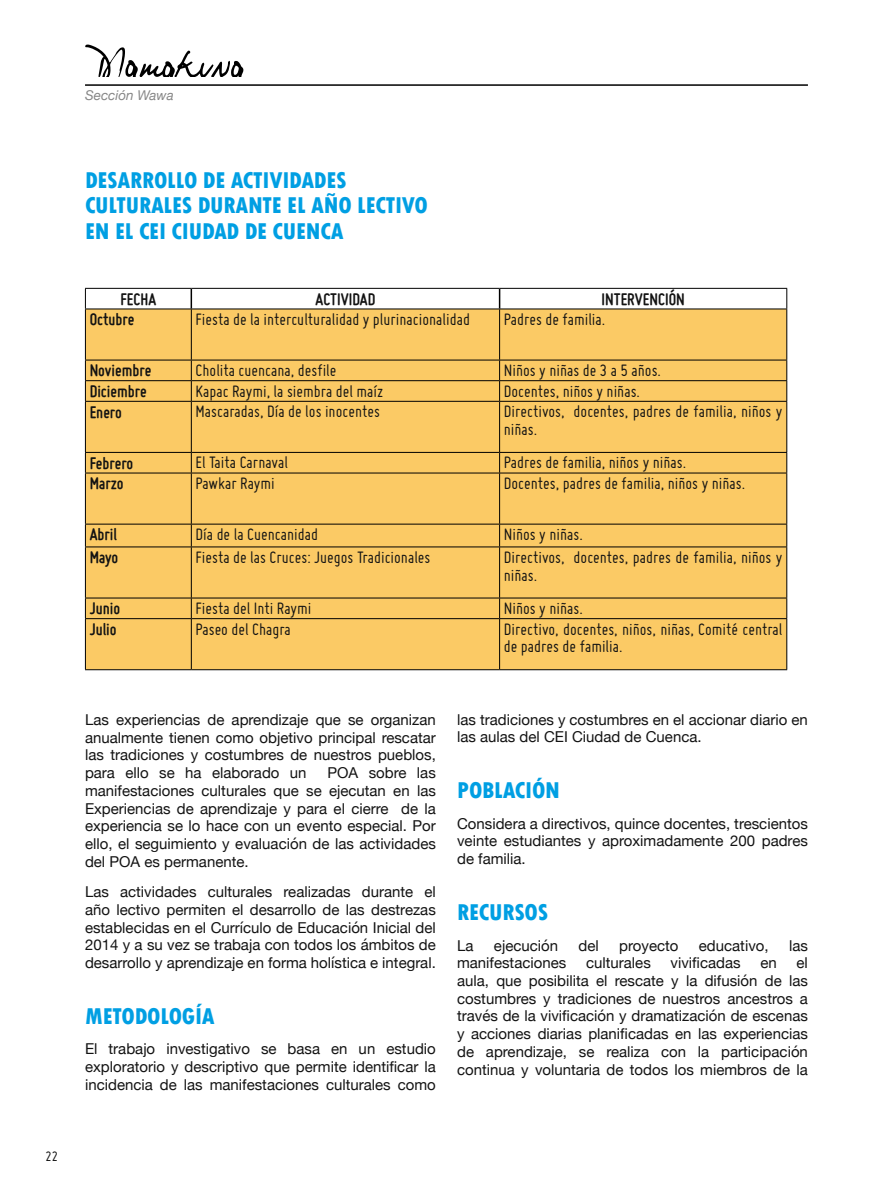
<style>
.page{position:relative;width:893px;height:1191px;background:#fff}
.page>*{position:absolute;margin:0;border:0;box-sizing:border-box;transform-origin:0 0}
.t1{font:800 condensed 24px/25.5px "Tw Cen";letter-spacing:-.01em;color:#009fe3}
.t2{font:18px/17.7px "Miso";color:#131313}
.t3{font:700 18px "Miso";color:#131313}
.t4{font:15px/17.7px "Helvetica Neue";color:#131313;text-align:justify}
.t5{font:15px "Miso";color:#131313}
.t6{font:italic 13.5px "Helvetica Neue";color:#878787}
</style>
<div class="page">
<hr style="left:85px;top:84px;width:723px;height:2px;background:#000">
<svg style="left:85px;top:45px;width:159px;height:32px"></svg>
<div style="left:86px;top:309px;width:700px;height:360px;background:#fbca65"></div>
<svg style="left:85px;top:288px;width:702px;height:20px"></svg>
<hr style="left:85px;top:309px;width:1px;height:51px;background:#000">
<hr style="left:85px;top:308px;width:106px;height:1px;background:#000">
<hr style="left:191px;top:309px;width:1px;height:51px;background:#000">
<hr style="left:191px;top:308px;width:309px;height:1px;background:#000">
<hr style="left:499px;top:309px;width:1px;height:51px;background:#000">
<hr style="left:500px;top:308px;width:287px;height:1px;background:#000">
<hr style="left:786px;top:309px;width:1px;height:51px;background:#000">
<hr style="left:85px;top:360px;width:106px;height:1px;background:#000">
<hr style="left:191px;top:360px;width:309px;height:1px;background:#000">
<hr style="left:500px;top:360px;width:287px;height:1px;background:#000">
<svg style="left:85px;top:360px;width:1px;height:41px"></svg>
<hr style="left:85px;top:380px;width:106px;height:1px;background:#000">
<svg style="left:191px;top:360px;width:1px;height:41px"></svg>
<hr style="left:191px;top:380px;width:309px;height:1px;background:#000">
<svg style="left:499px;top:360px;width:1px;height:41px"></svg>
<hr style="left:500px;top:380px;width:287px;height:1px;background:#000">
<svg style="left:786px;top:360px;width:1px;height:41px"></svg>
<hr style="left:85px;top:402px;width:1px;height:50px;background:#000">
<hr style="left:85px;top:401px;width:106px;height:1px;background:#000">
<hr style="left:191px;top:402px;width:1px;height:50px;background:#000">
<hr style="left:191px;top:401px;width:309px;height:1px;background:#000">
<hr style="left:499px;top:402px;width:1px;height:50px;background:#000">
<hr style="left:500px;top:401px;width:287px;height:1px;background:#000">
<hr style="left:786px;top:402px;width:1px;height:50px;background:#000">
<svg style="left:85px;top:453px;width:1px;height:19px"></svg>
<hr style="left:85px;top:452px;width:106px;height:1px;background:#000">
<svg style="left:191px;top:453px;width:1px;height:19px"></svg>
<hr style="left:191px;top:452px;width:309px;height:1px;background:#000">
<svg style="left:499px;top:453px;width:1px;height:19px"></svg>
<hr style="left:500px;top:452px;width:287px;height:1px;background:#000">
<svg style="left:786px;top:453px;width:1px;height:19px"></svg>
<hr style="left:85px;top:473px;width:1px;height:51px;background:#000">
<hr style="left:85px;top:472px;width:106px;height:1px;background:#000">
<hr style="left:191px;top:473px;width:1px;height:51px;background:#000">
<hr style="left:191px;top:472px;width:309px;height:1px;background:#000">
<hr style="left:499px;top:473px;width:1px;height:51px;background:#000">
<hr style="left:500px;top:472px;width:287px;height:1px;background:#000">
<hr style="left:786px;top:473px;width:1px;height:51px;background:#000">
<svg style="left:85px;top:525px;width:1px;height:21px"></svg>
<hr style="left:85px;top:524px;width:106px;height:1px;background:#000">
<svg style="left:191px;top:525px;width:1px;height:21px"></svg>
<hr style="left:191px;top:524px;width:309px;height:1px;background:#000">
<svg style="left:499px;top:524px;width:1px;height:22px"></svg>
<hr style="left:500px;top:524px;width:287px;height:1px;background:#000">
<svg style="left:786px;top:524px;width:1px;height:22px"></svg>
<hr style="left:85px;top:547px;width:1px;height:50px;background:#000">
<hr style="left:85px;top:546px;width:106px;height:1px;background:#000">
<hr style="left:191px;top:547px;width:1px;height:50px;background:#000">
<hr style="left:191px;top:546px;width:309px;height:1px;background:#000">
<hr style="left:499px;top:547px;width:1px;height:50px;background:#000">
<hr style="left:500px;top:546px;width:287px;height:1px;background:#000">
<hr style="left:786px;top:547px;width:1px;height:50px;background:#000">
<svg style="left:85px;top:598px;width:1px;height:20px"></svg>
<hr style="left:85px;top:597px;width:106px;height:1px;background:#000">
<svg style="left:191px;top:598px;width:1px;height:20px"></svg>
<hr style="left:191px;top:597px;width:309px;height:1px;background:#000">
<svg style="left:499px;top:598px;width:1px;height:20px"></svg>
<hr style="left:500px;top:597px;width:287px;height:1px;background:#000">
<svg style="left:786px;top:598px;width:1px;height:20px"></svg>
<hr style="left:85px;top:619px;width:1px;height:50px;background:#000">
<hr style="left:85px;top:618px;width:106px;height:1px;background:#000">
<hr style="left:85px;top:669px;width:106px;height:1px;background:#000">
<hr style="left:191px;top:619px;width:1px;height:50px;background:#000">
<hr style="left:191px;top:618px;width:309px;height:1px;background:#000">
<hr style="left:191px;top:669px;width:309px;height:1px;background:#000">
<hr style="left:499px;top:619px;width:1px;height:50px;background:#000">
<hr style="left:500px;top:618px;width:287px;height:1px;background:#000">
<hr style="left:786px;top:619px;width:1px;height:50px;background:#000">
<hr style="left:500px;top:669px;width:287px;height:1px;background:#000">
<p class="t6" style="left:85px;top:86px;width:90px">Sección Wawa</p>
<p class="t5" style="left:46px;top:1148px;width:14px">22</p>
<h1 class="t1" style="left:85px;top:167px;width:344px">DESARROLLO DE ACTIVIDADES<br>CULTURALES DURANTE EL AÑO LECTIVO<br>EN EL CEI CIUDAD DE CUENCA</h1>
<p class="t3" style="left:120px;top:289px;width:37px">FECHA</p>
<p class="t3" style="left:316px;top:289px;width:61px">ACTIVIDAD</p>
<p class="t3" style="left:602px;top:289px;width:85px">INTERVENCIÓN</p>
<p class="t3" style="left:90px;top:309px;width:46px">Octubre</p>
<p class="t2" style="left:196px;top:310px;width:276px">Fiesta de la interculturalidad y plurinacionalidad</p>
<p class="t2" style="left:504px;top:310px;width:103px">Padres de familia.</p>
<p class="t3" style="left:90px;top:360px;width:63px">Noviembre</p>
<p class="t2" style="left:196px;top:361px;width:142px">Cholita cuencana, desfile</p>
<p class="t2" style="left:504px;top:361px;width:159px">Niños y niñas de 3 a 5 años.</p>
<p class="t3" style="left:90px;top:381px;width:59px">Diciembre</p>
<p class="t2" style="left:196px;top:382px;width:189px">Kapac Raymi, la siembra del maíz</p>
<p class="t2" style="left:504px;top:382px;width:138px">Docentes, niños y niñas.</p>
<p class="t3" style="left:90px;top:402px;width:34px">Enero</p>
<p class="t2" style="left:196px;top:402px;width:186px">Mascaradas, Día de los inocentes</p>
<p class="t2" style="left:504px;top:402px;width:280px">Directivos, docentes, padres de familia, niños y niñas.</p>
<p class="t3" style="left:90px;top:453px;width:45px">Febrero</p>
<p class="t2" style="left:196px;top:453px;width:94px">El Taita Carnaval</p>
<p class="t2" style="left:504px;top:453px;width:184px">Padres de familia, niños y niñas.</p>
<p class="t3" style="left:90px;top:473px;width:35px">Marzo</p>
<p class="t2" style="left:196px;top:474px;width:81px">Pawkar Raymi</p>
<p class="t2" style="left:504px;top:474px;width:243px">Docentes, padres de familia, niños y niñas.</p>
<p class="t3" style="left:90px;top:524px;width:29px">Abril</p>
<p class="t2" style="left:196px;top:525px;width:124px">Día de la Cuencanidad</p>
<p class="t2" style="left:504px;top:525px;width:80px">Niños y niñas.</p>
<p class="t3" style="left:90px;top:547px;width:30px">Mayo</p>
<p class="t2" style="left:196px;top:548px;width:236px">Fiesta de las Cruces: Juegos Tradicionales</p>
<p class="t2" style="left:504px;top:548px;width:280px">Directivos, docentes, padres de familia, niños y niñas.</p>
<p class="t3" style="left:90px;top:598px;width:32px">Junio</p>
<p class="t2" style="left:196px;top:599px;width:117px">Fiesta del Inti Raymi</p>
<p class="t2" style="left:504px;top:599px;width:80px">Niños y niñas.</p>
<p class="t3" style="left:90px;top:619px;width:29px">Julio</p>
<p class="t2" style="left:196px;top:620px;width:97px">Paseo del Chagra</p>
<p class="t2" style="left:504px;top:620px;width:280px">Directivo, docentes, niños, niñas, Comité central de padres de familia.</p>
<p class="t4" style="left:85px;top:711px;width:352px">Las experiencias de aprendizaje que se organizan anualmente tienen como objetivo principal rescatar las tradiciones y costumbres de nuestros pueblos, para ello se ha elaborado un</p>
<p class="t4" style="left:85px;top:765px;width:352px;text-indent:242px">POA sobre las manifestaciones culturales que se ejecutan en las Experiencias de aprendizaje y para el cierre de la experiencia se lo hace con un evento especial. Por ello, el seguimiento y evaluación de las actividades del POA es permanente.</p>
<p class="t4" style="left:85px;top:884px;width:352px">Las actividades culturales realizadas durante el año lectivo permiten el desarrollo de las destrezas establecidas en el Currículo de Educación Inicial del 2014 y a su vez se trabaja con todos los ámbitos de desarrollo y aprendizaje en forma holística e integral.</p>
<h1 class="t1" style="left:85px;top:1003px;width:131px">METODOLOGÍA</h1>
<p class="t4" style="left:85px;top:1041px;width:352px">El trabajo investigativo se basa en un estudio exploratorio y descriptivo que permite identificar la incidencia de las manifestaciones culturales como</p>
<p class="t4" style="left:457px;top:711px;width:352px">las tradiciones y costumbres en el accionar diario en las aulas del CEI Ciudad de Cuenca.</p>
<h1 class="t1" style="left:457px;top:778px;width:105px">POBLACIÓN</h1>
<p class="t4" style="left:457px;top:815px;width:352px">Considera a directivos, quince docentes, trescientos veinte estudiantes y aproximadamente 200 padres de familia.</p>
<h1 class="t1" style="left:457px;top:899px;width:93px">RECURSOS</h1>
<p class="t4" style="left:457px;top:937px;width:18px">La</p>
<p class="t4" style="left:494px;top:937px;width:66px">ejecución</p>
<p class="t4" style="left:579px;top:937px;width:22px">del</p>
<p class="t4" style="left:619px;top:937px;width:61px">proyecto</p>
<p class="t4" style="left:699px;top:937px;width:71px">educativo,</p>
<p class="t4" style="left:789px;top:937px;width:20px">las</p>
<p class="t4" style="left:457px;top:955px;width:111px">manifestaciones</p>
<p class="t4" style="left:586px;top:955px;width:66px">culturales</p>
<p class="t4" style="left:671px;top:955px;width:71px">vivificadas</p>
<p class="t4" style="left:760px;top:955px;width:18px">en</p>
<p class="t4" style="left:457px;top:955px;width:352px;text-indent:339px">el aula, que posibilita el rescate y la difusión de las costumbres y tradiciones de nuestros ancestros a través de la vivificación y dramatización de escenas y acciones diarias planificadas en las experiencias de aprendizaje, se realiza con la participación continua y voluntaria de todos los miembros de la</p>
</div>
